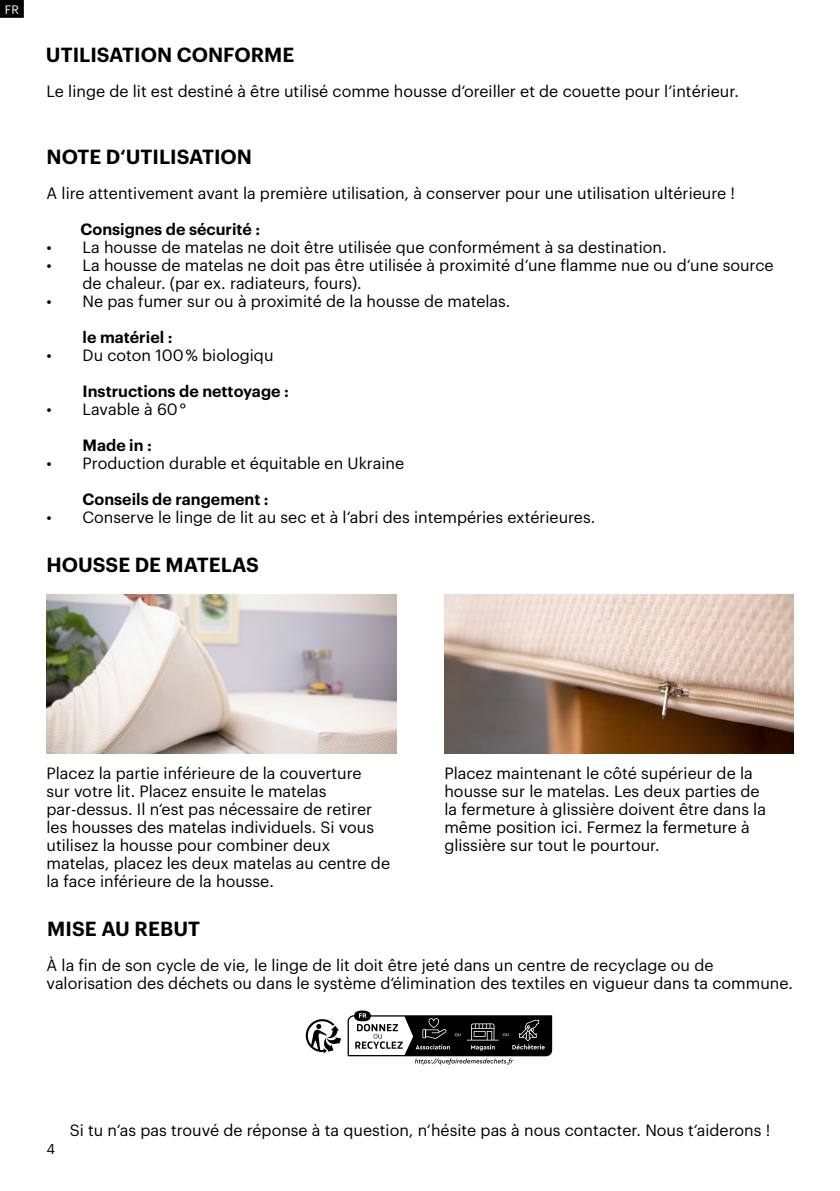
<style>
.page{position:relative;width:840px;height:1191px;background:#fff}
.page>*{position:absolute;margin:0;border:0;box-sizing:border-box;transform-origin:0 0}
.t1{font:600 20px "Graphik";color:#000}
.t2{font:16px/18px "Graphik";color:#000}
.t3{font:600 16px "Graphik";color:#000}
.t4{font:14px "Graphik";color:#000}
.t5{font:12px "Graphik";color:#fff}
</style>
<div class="page">
<div style="left:2px;top:2px;width:20px;height:14px;background:#000"></div>
<div style="left:0;top:0;width:24px;height:18px;border:4px solid #000"></div>
<img style="left:444px;top:594px;width:349px;height:159px">
<img style="left:46px;top:594px;width:350px;height:159px">
<svg style="left:305px;top:1019px;width:36px;height:34px"></svg>
<svg style="left:347px;top:1010px;width:205px;height:54px"></svg>
<p class="t5" style="left:5px;top:0;width:16px">FR</p>
<p class="t1" style="left:46px;top:40px;width:250px">UTILISATION CONFORME</p>
<p class="t2" style="left:46px;top:81px;width:693px">Le linge de lit est destiné à être utilisé comme housse d‘oreiller et de couette pour l‘intérieur.</p>
<p class="t1" style="left:46px;top:142px;width:207px">NOTE D‘UTILISATION</p>
<p class="t2" style="left:46px;top:183px;width:689px">A lire attentivement avant la première utilisation, à conserver pour une utilisation ultérieure !</p>
<p class="t3" style="left:80px;top:217px;width:181px">Consignes de sécurité :</p>
<p class="t2" style="left:46px;top:237px;width:621px">• La housse de matelas ne doit être utilisée que conformément à sa destination.</p>
<p class="t2" style="left:82px;top:255px;width:692px;text-indent:-36px">• La housse de matelas ne doit pas être utilisée à proximité d‘une flamme nue ou d‘une source de chaleur. (par ex. radiateurs, fours).</p>
<p class="t2" style="left:46px;top:291px;width:465px">• Ne pas fumer sur ou à proximité de la housse de matelas.</p>
<p class="t3" style="left:82px;top:325px;width:91px">le matériel :</p>
<p class="t2" style="left:46px;top:345px;width:228px">• Du coton 100 % biologiqu</p>
<p class="t3" style="left:82px;top:379px;width:208px">Instructions de nettoyage :</p>
<p class="t2" style="left:46px;top:399px;width:141px">• Lavable à 60 °</p>
<p class="t3" style="left:82px;top:433px;width:71px">Made in :</p>
<p class="t2" style="left:46px;top:453px;width:359px">• Production durable et équitable en Ukraine</p>
<p class="t3" style="left:82px;top:487px;width:187px">Conseils de rangement :</p>
<p class="t2" style="left:46px;top:507px;width:550px">• Conserve le linge de lit au sec et à l‘abri des intempéries extérieures.</p>
<p class="t1" style="left:46px;top:550px;width:214px">HOUSSE DE MATELAS</p>
<p class="t2" style="left:46px;top:762px;width:345px">Placez la partie inférieure de la couverture<br>sur votre lit. Placez ensuite le matelas par-dessus. Il n‘est pas nécessaire de retirer les housses des matelas individuels. Si vous utilisez la housse pour combiner deux matelas, placez les deux matelas au centre de la face inférieure de la housse.</p>
<p class="t2" style="left:444px;top:762px;width:323px">Placez maintenant le côté supérieur de la housse sur le matelas. Les deux parties de la fermeture à glissière doivent être dans la même position ici. Fermez la fermeture à glissière sur tout le pourtour.</p>
<p class="t1" style="left:47px;top:913px;width:154px">MISE AU REBUT</p>
<p class="t2" style="left:46px;top:954px;width:747px">À la fin de son cycle de vie, le linge de lit doit être jeté dans un centre de recyclage ou de valorisation des déchets ou dans le système d‘élimination des textiles en vigueur dans ta commune.</p>
<p class="t4" style="left:46px;top:1138px;width:10px">4</p>
<p class="t2" style="left:70px;top:1120px;width:701px">Si tu n‘as pas trouvé de réponse à ta question, n‘hésite pas à nous contacter. Nous t‘aiderons !</p>
</div>
